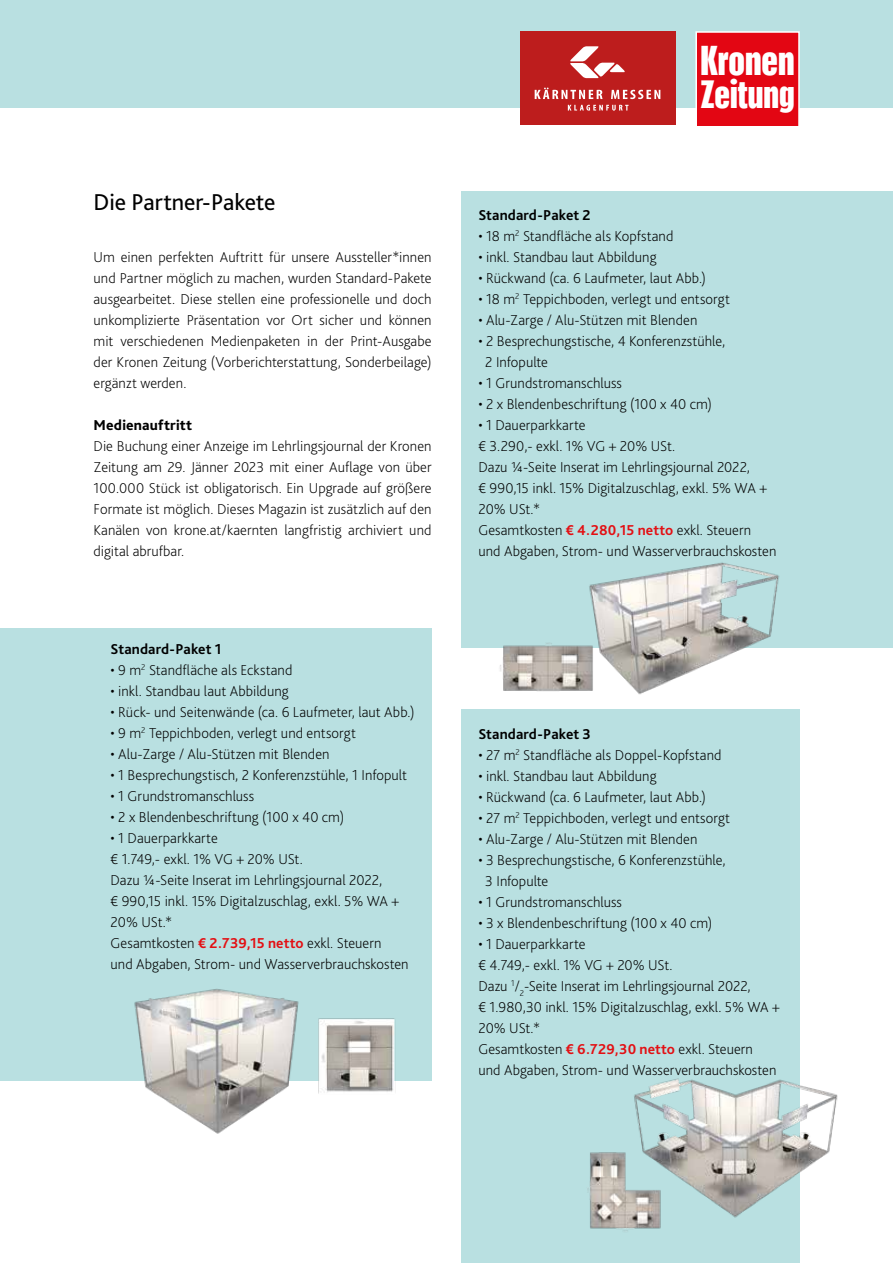
<style>
.page{position:relative;width:893px;height:1263px;background:#fff}
.page>*{position:absolute;margin:0;border:0;box-sizing:border-box;transform-origin:0 0}
.t1{font:700 40.65px "Placard Comp";color:#fff}
.t2{font:700 38.4px "Placard Comp";color:#fff}
.t3{font:24px "Bliss Pro";letter-spacing:-.005em;color:#000}
.t4{font:200 15px/21px "Bliss Pro";letter-spacing:.005em;color:#000}
.t5{font:700 15px "Bliss Pro";letter-spacing:.005em;color:#000}
.t6{font:800 15px "Bliss Pro";letter-spacing:.01em;color:#000}
.s1{font-weight:700;color:#e30f13}
</style>
<div class="page">
<div style="left:0;top:628px;width:432px;height:452px;background:#b9e0e1"></div>
<div style="left:461px;top:191px;width:432px;height:456px;background:#b9e0e1"></div>
<div style="left:461px;top:709px;width:338px;height:554px;background:#b9e0e1"></div>
<img style="left:101px;top:989px;width:309px;height:145px">
<img style="left:485px;top:562px;width:308px;height:133px">
<img style="left:587px;top:1073px;width:251px;height:164px">
<div style="left:0;top:0;width:893px;height:108px;background:#b9e0e1"></div>
<div style="left:697px;top:33px;width:101px;height:93px;background:#e30613"></div>
<div style="left:695px;top:31px;width:105px;height:98px;border:2px solid #fff"></div>
<div style="left:520px;top:31px;width:155px;height:94px;background:#bd1d1d"></div>
<svg style="left:570px;top:46px;width:55px;height:32px"></svg>
<svg style="left:568px;top:105px;width:60px;height:6px"></svg>
<svg style="left:535px;top:88px;width:125px;height:11px"></svg>
<h3 class="t3" style="left:94px;top:187px;width:183px">Die Partner-Pakete</h3>
<p class="t4" style="left:94px;top:247px;width:340px;text-align:justify">Um einen perfekten Auftritt für unsere Aussteller*innen und Partner möglich zu machen, wurden Standard-Pakete ausgearbeitet. Diese stellen eine professionelle und doch unkomplizierte Präsentation vor Ort sicher und können mit verschiedenen Medienpaketen in der Print-Ausgabe der Kronen Zeitung (Vorberichterstattung, Sonderbeilage) ergänzt werden.</p>
<p class="t6" style="left:94px;top:416px;width:100px">Medienauftritt</p>
<p class="t4" style="left:94px;top:436px;width:340px;text-align:justify">Die Buchung einer Anzeige im Lehrlingsjournal der Kronen Zeitung am 29. Jänner 2023 mit einer Auflage von über 100.000 Stück ist obligatorisch. Ein Upgrade auf größere Formate ist möglich. Dieses Magazin ist zusätzlich auf den Kanälen von krone.at/kaernten langfristig archiviert und digital abrufbar.</p>
<p class="t5" style="left:111px;top:639px;width:112px">Standard-Paket 1</p>
<p class="t4" style="left:111px;top:659px;width:183px">• 9 m<sup>2</sup> Standfläche als Eckstand</p>
<p class="t4" style="left:111px;top:680px;width:180px">• inkl. Standbau laut Abbildung</p>
<p class="t4" style="left:111px;top:701px;width:305px">• Rück- und Seitenwände (ca. 6 Laufmeter, laut Abb.)</p>
<p class="t4" style="left:111px;top:722px;width:247px">• 9 m<sup>2</sup> Teppichboden, verlegt und entsorgt</p>
<p class="t4" style="left:111px;top:743px;width:220px">• Alu-Zarge / Alu-Stützen mit Blenden</p>
<p class="t4" style="left:111px;top:764px;width:298px">• 1 Besprechungstisch, 2 Konferenzstühle, 1 Infopult</p>
<p class="t4" style="left:111px;top:785px;width:145px">• 1 Grundstromanschluss</p>
<p class="t4" style="left:111px;top:806px;width:235px">• 2 x Blendenbeschriftung (100 x 40 cm)</p>
<p class="t4" style="left:111px;top:827px;width:300px">• 1 Dauerparkkarte<br>€ 1.749,- exkl. 1% VG + 20% USt.<br>Dazu ¼-Seite Inserat im Lehrlingsjournal 2022,<br>€ 990,15 inkl. 15% Digitalzuschlag, exkl. 5% WA + 20% USt.*<br>Gesamtkosten <span class="s1">€ 2.739,15 netto</span> exkl. Steuern<br>und Abgaben, Strom- und Wasserverbrauchskosten</p>
<h1 class="t1" style="left:700px;top:38px;width:96px">Kronen</h1>
<h2 class="t2" style="left:701px;top:73px;width:96px">Zeitung</h2>
<p class="t5" style="left:478px;top:205px;width:114px">Standard-Paket 2</p>
<p class="t4" style="left:478px;top:225px;width:197px">• 18 m<sup>2</sup> Standfläche als Kopfstand</p>
<p class="t4" style="left:478px;top:246px;width:180px">• inkl. Standbau laut Abbildung</p>
<p class="t4" style="left:478px;top:267px;width:229px">• Rückwand (ca. 6 Laufmeter, laut Abb.)</p>
<p class="t4" style="left:478px;top:288px;width:253px">• 18 m<sup>2</sup> Teppichboden, verlegt und entsorgt</p>
<p class="t4" style="left:478px;top:309px;width:220px">• Alu-Zarge / Alu-Stützen mit Blenden</p>
<p class="t4" style="left:485px;top:330px;width:242px;text-indent:-7px">• 2 Besprechungstische, 4 Konferenzstühle,<br>2 Infopulte</p>
<p class="t4" style="left:478px;top:372px;width:145px">• 1 Grundstromanschluss</p>
<p class="t4" style="left:478px;top:393px;width:235px">• 2 x Blendenbeschriftung (100 x 40 cm)</p>
<p class="t4" style="left:478px;top:414px;width:300px">• 1 Dauerparkkarte<br>€ 3.290,- exkl. 1% VG + 20% USt.<br>Dazu ¼-Seite Inserat im Lehrlingsjournal 2022,<br>€ 990,15 inkl. 15% Digitalzuschlag, exkl. 5% WA + 20% USt.*<br>Gesamtkosten <span class="s1">€ 4.280,15 netto</span> exkl. Steuern und Abgaben, Strom- und Wasserverbrauchskosten</p>
<p class="t5" style="left:478px;top:724px;width:114px">Standard-Paket 3</p>
<p class="t4" style="left:478px;top:744px;width:245px">• 27 m<sup>2</sup> Standfläche als Doppel-Kopfstand</p>
<p class="t4" style="left:478px;top:765px;width:180px">• inkl. Standbau laut Abbildung</p>
<p class="t4" style="left:478px;top:786px;width:229px">• Rückwand (ca. 6 Laufmeter, laut Abb.)</p>
<p class="t4" style="left:478px;top:807px;width:253px">• 27 m<sup>2</sup> Teppichboden, verlegt und entsorgt</p>
<p class="t4" style="left:478px;top:828px;width:220px">• Alu-Zarge / Alu-Stützen mit Blenden</p>
<p class="t4" style="left:485px;top:849px;width:242px;text-indent:-7px">• 3 Besprechungstische, 6 Konferenzstühle,<br>3 Infopulte</p>
<p class="t4" style="left:478px;top:891px;width:145px">• 1 Grundstromanschluss</p>
<p class="t4" style="left:478px;top:912px;width:235px">• 3 x Blendenbeschriftung (100 x 40 cm)</p>
<p class="t4" style="left:478px;top:933px;width:303px">• 1 Dauerparkkarte<br>€ 4.749,- exkl. 1% VG + 20% USt.<br>Dazu <sup>1</sup>/<sub>2</sub>-Seite Inserat im Lehrlingsjournal 2022,<br>€ 1.980,30 inkl. 15% Digitalzuschlag, exkl. 5% WA + 20% USt.*<br>Gesamtkosten <span class="s1">€ 6.729,30 netto</span> exkl. Steuern<br>und Abgaben, Strom- und Wasserverbrauchskosten</p>
</div>
